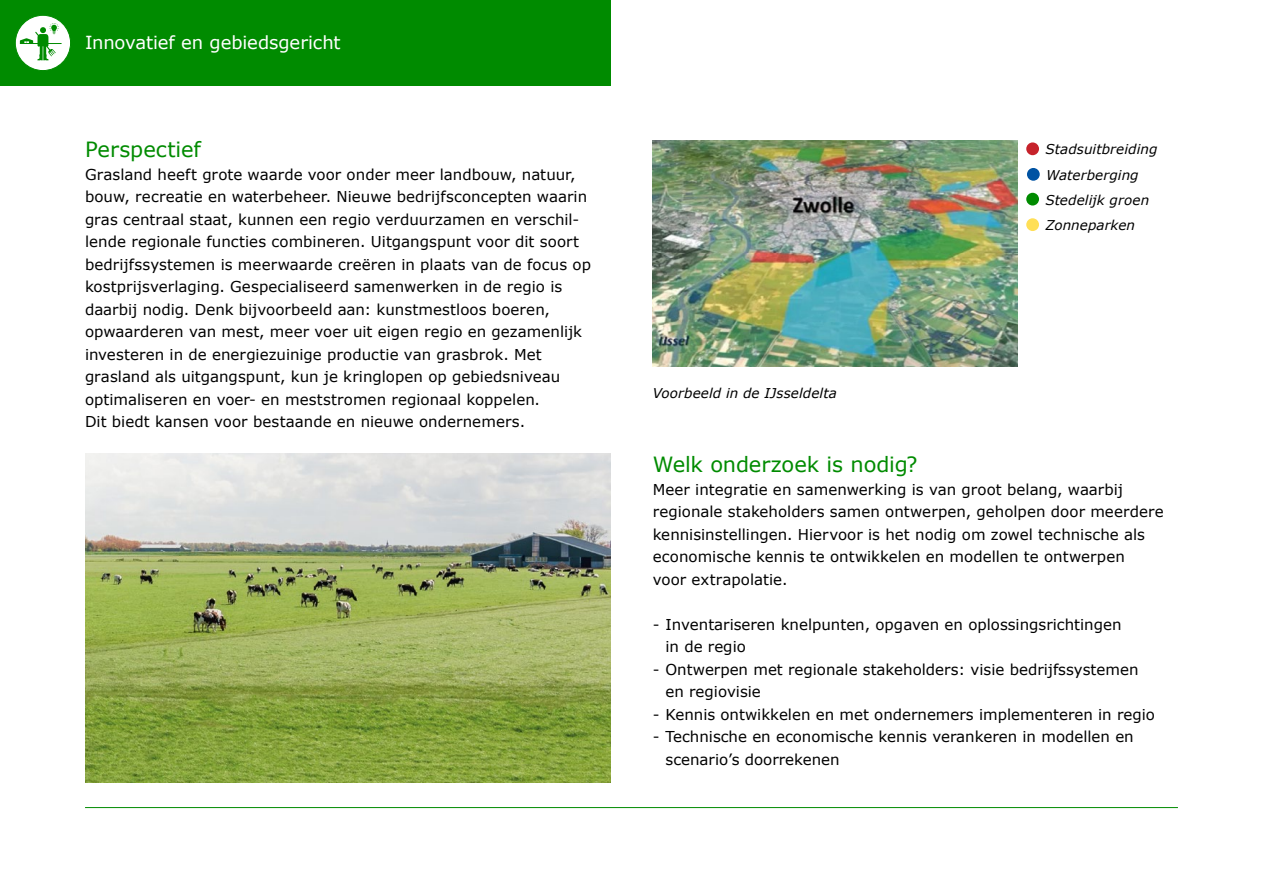
<style>
.page{position:relative;width:1263px;height:893px;background:#fff}
.page>*{position:absolute;margin:0;border:0;box-sizing:border-box;transform-origin:0 0}
._02_Kop_14_groen{font:21px "Verdana";letter-spacing:-.005em;color:#008b00}
._02_Titel_12_18_wit{font:18px "Verdana";letter-spacing:-.01em;color:#fff}
._06_platte_tekst_8_5{font:15px/22.5px "Verdana";color:#000}
.Voetnoten{font:italic 13.5px "Verdana";letter-spacing:.005em;color:#000}
</style>
<div class="page">
<div style="left:0;top:0;width:85px;height:85px;background:#008b00"></div>
<img style="left:653px;top:140px;width:364px;height:226px">
<div style="left:1026px;top:142px;width:13px;height:13px;background:#c6222b;border-radius:50%"></div>
<div style="left:1027px;top:168px;width:13px;height:13px;background:#0053a3;border-radius:50%"></div>
<div style="left:1026px;top:193px;width:13px;height:13px;background:#008b00;border-radius:50%"></div>
<div style="left:1026px;top:218px;width:13px;height:13px;background:#ffdf56;border-radius:50%"></div>
<img style="left:85px;top:454px;width:525px;height:328px">
<hr style="left:85px;top:807px;width:1093px;height:1px;background:#008b00">
<div style="left:81px;top:0;width:529px;height:85px;background:#008b00"></div>
<svg style="left:15px;top:15px;width:56px;height:56px"></svg>
<div style="left:15px;top:15px;width:56px;height:56px;border:1px solid #008b00;border-radius:50%"></div>
<hr style="left:20px;top:43px;width:41px;height:1px;background:#008b00">
<svg style="left:20px;top:23px;width:39px;height:37px"></svg>
<p class="_02_Titel_12_18_wit" style="left:85px;top:31px;width:257px">Innovatief en gebiedsgericht</p>
<h3 class="_02_Kop_14_groen" style="left:85px;top:136px;width:117px">Perspectief</h3>
<p class="_06_platte_tekst_8_5" style="left:85px;top:163px;width:507px">Grasland heeft grote waarde voor onder meer landbouw, natuur, bouw, recreatie en waterbeheer. Nieuwe bedrijfsconcepten waarin gras centraal staat, kunnen een regio verduurzamen en verschil&shy;lende regionale functies combineren. Uitgangspunt voor dit soort bedrijfssystemen is meerwaarde creëren in plaats van de focus op kostprijsverlaging. Gespecialiseerd samenwerken in de regio is daarbij nodig. Denk bijvoorbeeld aan: kunstmestloos boeren, opwaarderen van mest, meer voer uit eigen regio en gezamenlijk investeren in de energiezuinige productie van grasbrok. Met grasland als uitgangspunt, kun je kringlopen op gebiedsniveau optimaliseren en voer- en meststromen regionaal koppelen.<br>Dit biedt kansen voor bestaande en nieuwe ondernemers.</p>
<p class="Voetnoten" style="left:653px;top:385px;width:186px">Voorbeeld in de IJsseldelta</p>
<p class="Voetnoten" style="left:1045px;top:141px;width:114px">Stadsuitbreiding</p>
<p class="Voetnoten" style="left:1046px;top:166px;width:94px">Waterberging</p>
<p class="Voetnoten" style="left:1045px;top:191px;width:105px">Stedelijk groen</p>
<p class="Voetnoten" style="left:1045px;top:217px;width:91px">Zonneparken</p>
<h3 class="_02_Kop_14_groen" style="left:653px;top:451px;width:266px">Welk onderzoek is nodig?</h3>
<p class="_06_platte_tekst_8_5" style="left:653px;top:478px;width:513px">Meer integratie en samenwerking is van groot belang, waarbij regionale stakeholders samen ontwerpen, geholpen door meerdere kennisinstellingen. Hiervoor is het nodig om zowel technische als economische kennis te ontwikkelen en modellen te ontwerpen<br>voor extrapolatie.</p>
<p class="_06_platte_tekst_8_5" style="left:665px;top:613px;width:457px;text-indent:-13px">- Inventariseren knelpunten, opgaven en oplossingsrichtingen in de regio</p>
<p class="_06_platte_tekst_8_5" style="left:665px;top:658px;width:474px;text-indent:-13px">- Ontwerpen met regionale stakeholders: visie bedrijfssystemen en regiovisie</p>
<p class="_06_platte_tekst_8_5" style="left:653px;top:703px;width:504px">- Kennis ontwikkelen en met ondernemers implementeren in regio</p>
<p class="_06_platte_tekst_8_5" style="left:665px;top:726px;width:470px;text-indent:-13px">- Technische en economische kennis verankeren in modellen en scenario’s doorrekenen</p>
</div>
